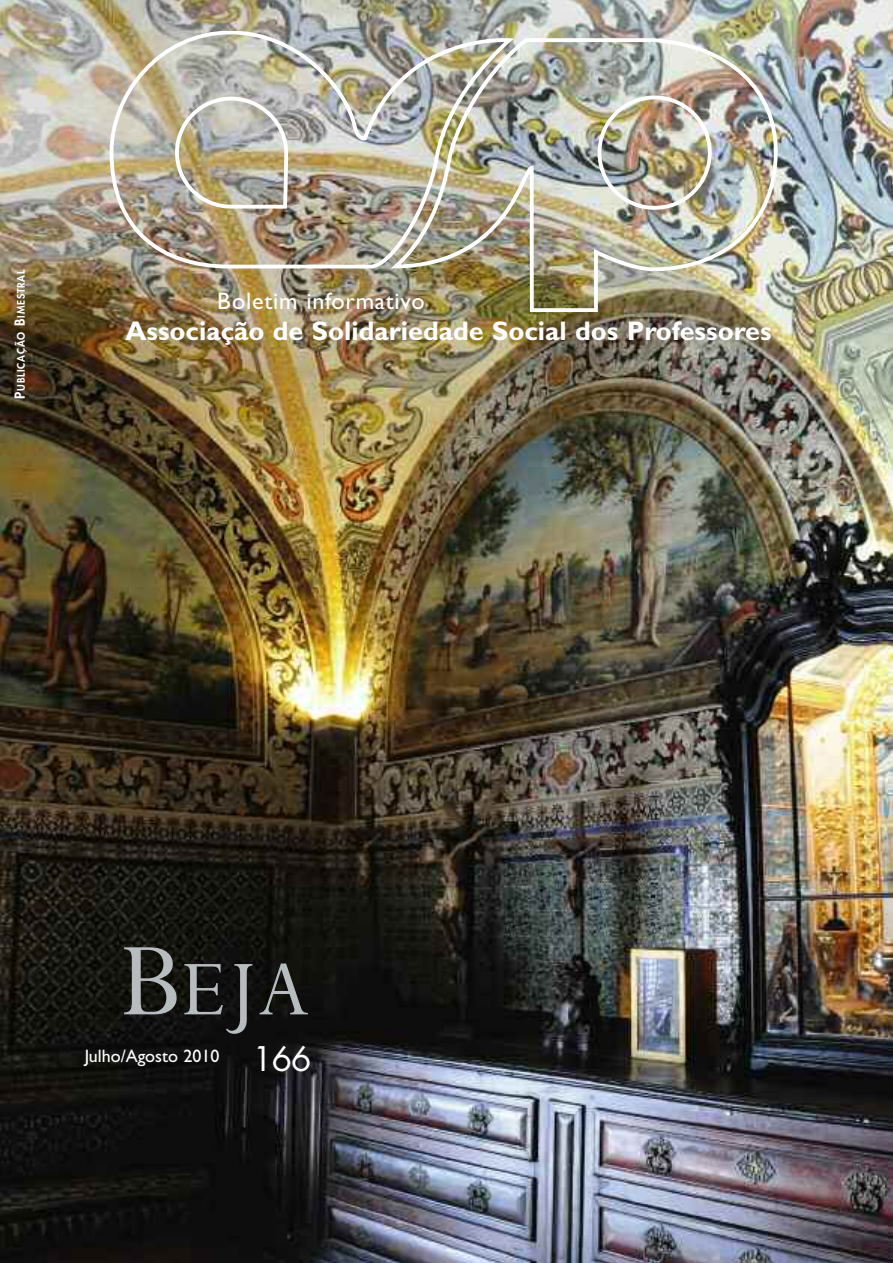
<style>
.page{position:relative;width:893px;height:1263px;background:#fff}
.page>*{position:absolute;margin:0;border:0;box-sizing:border-box;transform-origin:0 0}
.t1{font:87.75px "Perpetua";color:#b7bcbf}
.t2{font:700 27px "Gill Sans";color:#fff}
.t3{font:24px "Gill Sans";letter-spacing:.03em;color:#fff}
.t4{font:18px "Gill Sans";color:#fff}
.t5{font:800 10.2px "Futura Std";letter-spacing:.075em;color:#fff}
.s1{font-size:13.5px}
.s2{font-size:117px}
.s3{font-family:"Futura Std";font-size:33px}
</style>
<div class="page">
<img style="left:0;top:0;width:893px;height:1263px">
<img style="left:385px;top:35px;width:395px;height:279px">
<img style="left:108px;top:31px;width:405px;height:239px">
<img style="left:173px;top:95px;width:117px;height:115px">
<p class="t5" style="left:16px;top:399px;width:130px;rotate:-90deg"><span class="s1">P</span>ublicação <span class="s1">b</span>imestral</p>
<p class="t3" style="left:217px;top:291px;width:209px">Boletim informativo</p>
<p class="t2" style="left:125px;top:320px;width:648px">Associação de Solidariedade Social dos Professores</p>
<h1 class="t1" style="left:120px;top:956px;width:191px"><span class="s2">B</span>EJA</h1>
<p class="t4" style="left:85px;top:1049px;width:228px">Julho/Agosto 2010 <span class="s3">166</span></p>
</div>
